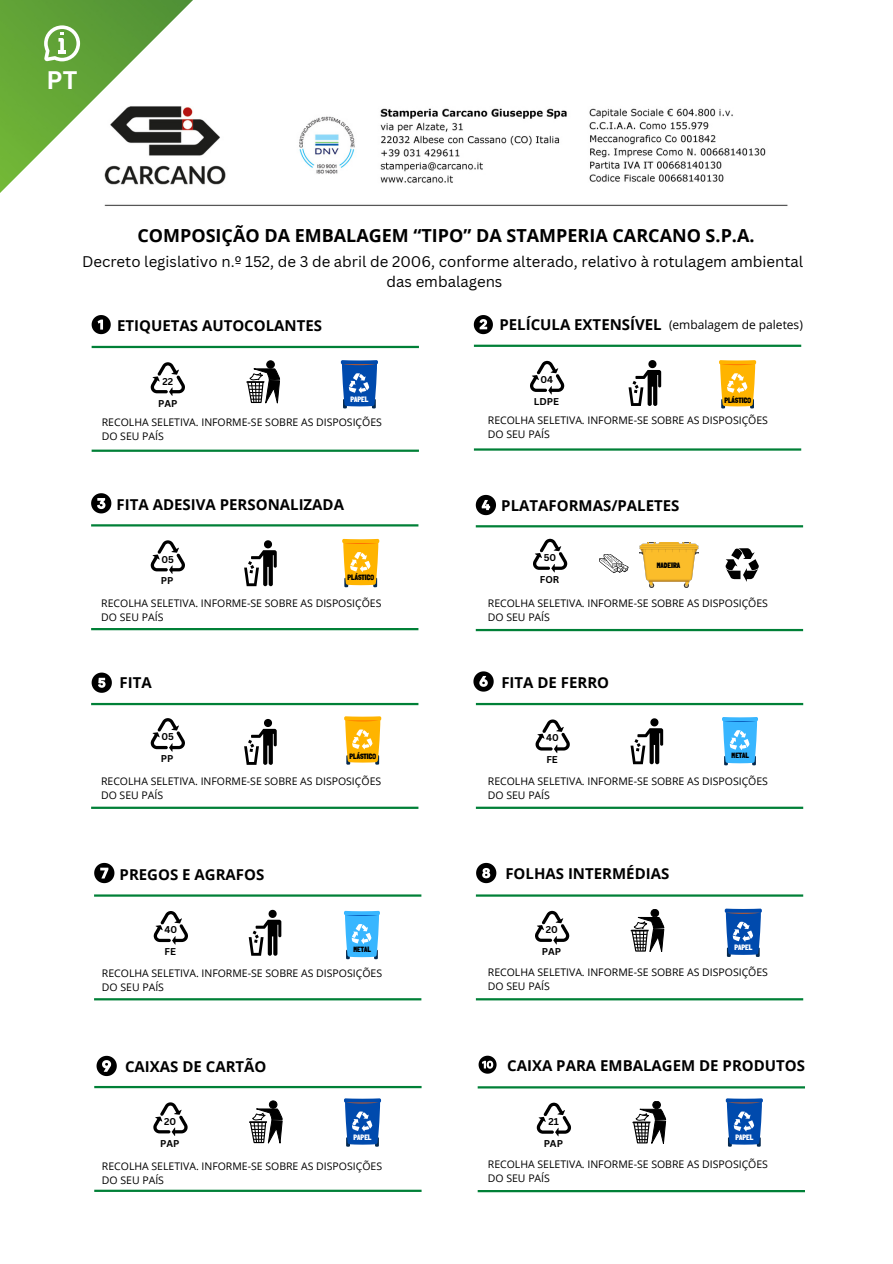
<style>
.page{position:relative;width:893px;height:1264px;background:#fff}
.page>*{position:absolute;margin:0;border:0;box-sizing:border-box;transform-origin:0 0}
.t1{font:700 24.75px "Canva Sans";color:#fff}
.t2{font:700 18px "Open Sans";color:#000}
.t3{font:700 15px "Open Sans";color:#000}
.t4{font:15px/20.2px "Canva Sans";color:#000;text-align:center}
.t5{font:12px "Open Sans";color:#000}
.t6{font:10.5px/14px "Open Sans";color:#000}
.t7{font:700 9.6px "Canva Sans";color:#000}
.t8{font:900 7.5px "Londrina Solid";color:#000}
.t9{font:900 7.5px "Londrina Solid";color:#fff}
.s1{font-weight:700;font-size:15px}
</style>
<div class="page">
<img style="left:244px;top:108px;width:544px;height:98px">
<svg style="left:92px;top:315px;width:19px;height:19px"></svg>
<svg style="left:246px;top:368px;width:34px;height:35px"></svg>
<div style="left:267px;top:361px;width:7px;height:7px;background:#000;border-radius:50%"></div>
<div style="left:266px;top:360px;width:8px;height:8px;border:1px solid #000;border-radius:50%"></div>
<hr style="left:92px;top:346px;width:327px;height:2px;background:#008037">
<hr style="left:92px;top:449px;width:327px;height:3px;background:#008037">
<hr style="left:474px;top:344px;width:327px;height:3px;background:#008037">
<hr style="left:474px;top:448px;width:327px;height:2px;background:#008037">
<svg style="left:474px;top:315px;width:19px;height:19px"></svg>
<svg style="left:628px;top:360px;width:33px;height:46px"></svg>
<hr style="left:91px;top:524px;width:327px;height:2px;background:#008037">
<hr style="left:91px;top:628px;width:327px;height:2px;background:#008037">
<svg style="left:91px;top:493px;width:20px;height:20px"></svg>
<svg style="left:244px;top:540px;width:33px;height:46px"></svg>
<hr style="left:475px;top:525px;width:328px;height:2px;background:#008037">
<hr style="left:475px;top:629px;width:328px;height:2px;background:#008037">
<svg style="left:725px;top:548px;width:34px;height:34px"></svg>
<svg style="left:475px;top:495px;width:21px;height:20px"></svg>
<svg style="left:599px;top:554px;width:29px;height:19px"></svg>
<hr style="left:91px;top:703px;width:327px;height:2px;background:#008037">
<hr style="left:91px;top:806px;width:327px;height:3px;background:#008037">
<svg style="left:244px;top:719px;width:33px;height:45px"></svg>
<svg style="left:92px;top:672px;width:20px;height:20px"></svg>
<hr style="left:476px;top:703px;width:327px;height:2px;background:#008037">
<hr style="left:476px;top:806px;width:327px;height:3px;background:#008037">
<svg style="left:630px;top:718px;width:33px;height:46px"></svg>
<svg style="left:473px;top:671px;width:20px;height:20px"></svg>
<svg style="left:150px;top:362px;width:35px;height:34px"></svg>
<svg style="left:530px;top:361px;width:34px;height:33px"></svg>
<svg style="left:150px;top:540px;width:35px;height:34px"></svg>
<svg style="left:533px;top:539px;width:34px;height:33px"></svg>
<svg style="left:150px;top:718px;width:35px;height:33px"></svg>
<svg style="left:535px;top:719px;width:35px;height:34px"></svg>
<hr style="left:94px;top:894px;width:327px;height:2px;background:#008037">
<hr style="left:94px;top:998px;width:327px;height:2px;background:#008037">
<svg style="left:249px;top:909px;width:32px;height:46px"></svg>
<svg style="left:153px;top:911px;width:35px;height:33px"></svg>
<svg style="left:94px;top:862px;width:20px;height:21px"></svg>
<svg style="left:630px;top:916px;width:34px;height:35px"></svg>
<div style="left:651px;top:909px;width:7px;height:7px;background:#000;border-radius:50%"></div>
<div style="left:650px;top:909px;width:8px;height:8px;border:1px solid #000;border-radius:50%"></div>
<hr style="left:476px;top:894px;width:327px;height:2px;background:#008037">
<hr style="left:476px;top:998px;width:327px;height:2px;background:#008037">
<svg style="left:535px;top:910px;width:34px;height:34px"></svg>
<svg style="left:476px;top:862px;width:20px;height:21px"></svg>
<svg style="left:249px;top:1108px;width:33px;height:35px"></svg>
<div style="left:269px;top:1100px;width:8px;height:8px;background:#000;border-radius:50%"></div>
<div style="left:269px;top:1100px;width:8px;height:8px;border:1px solid #000;border-radius:50%"></div>
<hr style="left:94px;top:1085px;width:327px;height:3px;background:#008037">
<hr style="left:94px;top:1189px;width:327px;height:2px;background:#008037">
<svg style="left:153px;top:1102px;width:35px;height:34px"></svg>
<svg style="left:96px;top:1055px;width:21px;height:21px"></svg>
<svg style="left:632px;top:1108px;width:34px;height:35px"></svg>
<div style="left:652px;top:1101px;width:8px;height:7px;background:#000;border-radius:50%"></div>
<div style="left:652px;top:1100px;width:8px;height:8px;border:1px solid #000;border-radius:50%"></div>
<hr style="left:477px;top:1086px;width:328px;height:2px;background:#008037">
<hr style="left:477px;top:1189px;width:328px;height:3px;background:#008037">
<svg style="left:536px;top:1102px;width:35px;height:34px"></svg>
<svg style="left:478px;top:1055px;width:18px;height:18px"></svg>
<svg style="left:341px;top:360px;width:37px;height:48px;background:#376fba"></svg>
<svg style="left:724px;top:908px;width:37px;height:48px;background:#386fba"></svg>
<svg style="left:725px;top:1098px;width:37px;height:48px;background:#386fba"></svg>
<svg style="left:344px;top:1098px;width:37px;height:48px;background:#376fba"></svg>
<svg style="left:719px;top:360px;width:37px;height:48px;background:#fac036"></svg>
<svg style="left:342px;top:539px;width:37px;height:46px;background:#fcbf2f"></svg>
<svg style="left:344px;top:716px;width:37px;height:48px;background:#fac036"></svg>
<svg style="left:722px;top:717px;width:36px;height:48px"></svg>
<svg style="left:344px;top:910px;width:36px;height:47px"></svg>
<img style="left:639px;top:543px;width:59px;height:45px">
<img style="left:0;top:0;width:244px;height:206px">
<svg style="left:44px;top:25px;width:36px;height:36px"></svg>
<h1 class="t1" style="left:47px;top:63px;width:32px">PT</h1>
<h2 class="t2" style="left:137px;top:223px;width:618px">COMPOSIÇÃO DA EMBALAGEM “TIPO” DA STAMPERIA CARCANO S.P.A.</h2>
<h3 class="t4" style="left:82px;top:251px;width:722px">Decreto legislativo n.º 152, de 3 de abril de 2006, conforme alterado, relativo à rotulagem ambiental das embalagens</h3>
<h3 class="t3" style="left:117px;top:315px;width:206px">ETIQUETAS AUTOCOLANTES</h3>
<p class="t5" style="left:499px;top:316px;width:305px"><span class="s1">PELÍCULA EXTENSÍVEL</span> (embalagem de paletes)</p>
<p class="t7" style="left:162px;top:374px;width:12px">22</p>
<p class="t7" style="left:158px;top:396px;width:21px">PAP</p>
<p class="t9" style="left:350px;top:394px;width:19px">PAPEL</p>
<p class="t7" style="left:540px;top:373px;width:14px">04</p>
<p class="t7" style="left:534px;top:394px;width:27px">LDPE</p>
<p class="t8" style="left:724px;top:395px;width:28px">PLÁSTICO</p>
<p class="t6" style="left:102px;top:414px;width:282px">RECOLHA SELETIVA. INFORME-SE SOBRE AS DISPOSIÇÕES<br>DO SEU PAÍS</p>
<p class="t6" style="left:488px;top:413px;width:282px">RECOLHA SELETIVA. INFORME-SE SOBRE AS DISPOSIÇÕES<br>DO SEU PAÍS</p>
<h3 class="t3" style="left:117px;top:494px;width:229px">FITA ADESIVA PERSONALIZADA</h3>
<h3 class="t3" style="left:501px;top:494px;width:180px">PLATAFORMAS/PALETES</h3>
<p class="t7" style="left:161px;top:552px;width:14px">05</p>
<p class="t7" style="left:161px;top:574px;width:14px">PP</p>
<p class="t8" style="left:347px;top:572px;width:28px">PLÁSTICO</p>
<p class="t7" style="left:543px;top:551px;width:14px">50</p>
<p class="t7" style="left:539px;top:572px;width:21px">FOR</p>
<p class="t8" style="left:656px;top:560px;width:25px">MADEIRA</p>
<p class="t6" style="left:101px;top:596px;width:282px">RECOLHA SELETIVA. INFORME-SE SOBRE AS DISPOSIÇÕES<br>DO SEU PAÍS</p>
<p class="t6" style="left:488px;top:596px;width:282px">RECOLHA SELETIVA. INFORME-SE SOBRE AS DISPOSIÇÕES<br>DO SEU PAÍS</p>
<h3 class="t3" style="left:119px;top:672px;width:34px">FITA</h3>
<h3 class="t3" style="left:501px;top:672px;width:109px">FITA DE FERRO</h3>
<p class="t7" style="left:161px;top:730px;width:14px">05</p>
<p class="t7" style="left:161px;top:751px;width:14px">PP</p>
<p class="t8" style="left:349px;top:752px;width:28px">PLÁSTICO</p>
<p class="t7" style="left:546px;top:731px;width:14px">40</p>
<p class="t7" style="left:546px;top:753px;width:13px">FE</p>
<p class="t8" style="left:731px;top:750px;width:19px">METAL</p>
<p class="t6" style="left:101px;top:773px;width:282px">RECOLHA SELETIVA. INFORME-SE SOBRE AS DISPOSIÇÕES<br>DO SEU PAÍS</p>
<p class="t6" style="left:488px;top:773px;width:282px">RECOLHA SELETIVA. INFORME-SE SOBRE AS DISPOSIÇÕES<br>DO SEU PAÍS</p>
<h3 class="t3" style="left:120px;top:864px;width:146px">PREGOS E AGRAFOS</h3>
<p class="t7" style="left:164px;top:922px;width:14px">40</p>
<p class="t7" style="left:164px;top:944px;width:13px">FE</p>
<p class="t8" style="left:353px;top:944px;width:19px">METAL</p>
<h3 class="t3" style="left:505px;top:863px;width:165px">FOLHAS INTERMÉDIAS</h3>
<p class="t7" style="left:546px;top:922px;width:14px">20</p>
<p class="t7" style="left:542px;top:944px;width:21px">PAP</p>
<p class="t9" style="left:734px;top:943px;width:19px">PAPEL</p>
<p class="t6" style="left:102px;top:965px;width:282px">RECOLHA SELETIVA. INFORME-SE SOBRE AS DISPOSIÇÕES<br>DO SEU PAÍS</p>
<p class="t6" style="left:488px;top:964px;width:282px">RECOLHA SELETIVA. INFORME-SE SOBRE AS DISPOSIÇÕES<br>DO SEU PAÍS</p>
<h3 class="t3" style="left:125px;top:1055px;width:143px">CAIXAS DE CARTÃO</h3>
<p class="t7" style="left:164px;top:1114px;width:14px">20</p>
<p class="t7" style="left:160px;top:1136px;width:21px">PAP</p>
<h3 class="t3" style="left:507px;top:1055px;width:299px">CAIXA PARA EMBALAGEM DE PRODUTOS</h3>
<p class="t7" style="left:548px;top:1114px;width:12px">21</p>
<p class="t7" style="left:543px;top:1136px;width:21px">PAP</p>
<p class="t9" style="left:353px;top:1132px;width:19px">PAPEL</p>
<p class="t9" style="left:735px;top:1132px;width:19px">PAPEL</p>
<p class="t6" style="left:102px;top:1158px;width:282px">RECOLHA SELETIVA. INFORME-SE SOBRE AS DISPOSIÇÕES<br>DO SEU PAÍS</p>
<p class="t6" style="left:488px;top:1156px;width:282px">RECOLHA SELETIVA. INFORME-SE SOBRE AS DISPOSIÇÕES<br>DO SEU PAÍS</p>
</div>
